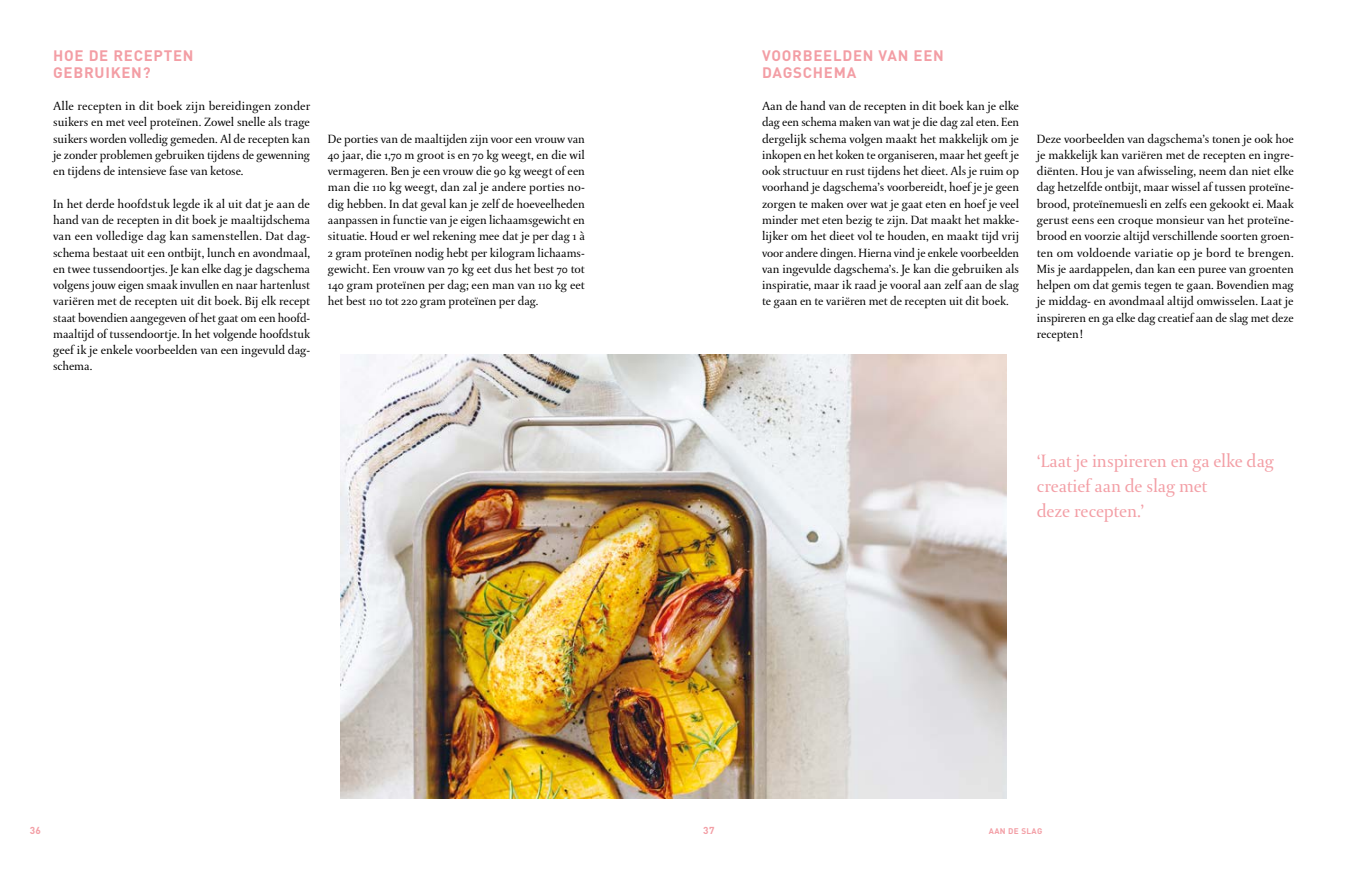
<style>
.page{position:relative;width:1347px;height:869px;background:#fff}
.page>*{position:absolute;margin:0;border:0;box-sizing:border-box;transform-origin:0 0}
.t1{font:18.75px/25px "DTL Paradox ST";letter-spacing:-.01em;color:#f39ea5}
.t2{font:700 15px/16.2px "DIN";letter-spacing:.05em;color:#f39ea5}
.t3{font:12.5px/16.2px "DTL Paradox ST";letter-spacing:-.005em;color:#000;text-align:justify}
.t4{font:700 10px "DIN";color:#f39ea5}
.t5{font:700 8.12px "DIN";letter-spacing:.04em;color:#f39ea5}
</style>
<div class="page">
<img style="left:340px;top:354px;width:666px;height:444px">
<p class="t2" style="left:53px;top:47px;width:142px">HOE DE RECEPTEN<br>GEBRUIKEN?</p>
<p class="t3" style="left:53px;top:98px;width:258px">Alle recepten in dit boek zijn bereidingen zonder suikers en met veel proteïnen. Zowel snelle als trage suikers worden volledig gemeden. Al de recepten kan je zonder problemen gebruiken tijdens de gewenning en tijdens de intensieve fase van ketose.</p>
<p class="t3" style="left:53px;top:195px;width:258px">In het derde hoofdstuk legde ik al uit dat je aan de hand van de recepten in dit boek je maaltijdschema van een volledige dag kan samenstellen. Dat dag&shy;schema bestaat uit een ontbijt, lunch en avondmaal, en twee tussendoortjes. Je kan elke dag je dagschema volgens jouw eigen smaak invullen en naar hartenlust variëren met de recepten uit dit boek. Bij elk recept staat bovendien aangegeven of het gaat om een hoofd&shy;maaltijd of tussendoortje. In het volgende hoofdstuk geef ik je enkele voorbeelden van een ingevuld dag&shy;schema.</p>
<p class="t3" style="left:328px;top:130px;width:258px">De porties van de maaltijden zijn voor een vrouw van 40 jaar, die 1,70 m groot is en 70 kg weegt, en die wil vermageren. Ben je een vrouw die 90 kg weegt of een man die 110 kg weegt, dan zal je andere porties no&shy;dig hebben. In dat geval kan je zelf de hoeveelheden aanpassen in functie van je eigen lichaamsgewicht en situatie. Houd er wel rekening mee dat je per dag 1 à 2 gram proteïnen nodig hebt per kilogram lichaams&shy;gewicht. Een vrouw van 70 kg eet dus het best 70 tot 140 gram proteïnen per dag; een man van 110 kg eet het best 110 tot 220 gram proteïnen per dag.</p>
<p class="t2" style="left:762px;top:47px;width:183px">VOORBEELDEN VAN EEN<br>DAGSCHEMA</p>
<p class="t3" style="left:762px;top:98px;width:258px">Aan de hand van de recepten in dit boek kan je elke dag een schema maken van wat je die dag zal eten. Een dergelijk schema volgen maakt het makkelijk om je inkopen en het koken te organiseren, maar het geeft je ook structuur en rust tijdens het dieet. Als je ruim op voorhand je dagschema’s voorbereidt, hoef je je geen zorgen te maken over wat je gaat eten en hoef je veel minder met eten bezig te zijn. Dat maakt het makke&shy;lijker om het dieet vol te houden, en maakt tijd vrij voor andere dingen. Hierna vind je enkele voorbeelden van ingevulde dagschema’s. Je kan die gebruiken als inspiratie, maar ik raad je vooral aan zelf aan de slag te gaan en te variëren met de recepten uit dit boek.</p>
<p class="t3" style="left:1036px;top:130px;width:258px">Deze voorbeelden van dagschema’s tonen je ook hoe je makkelijk kan variëren met de recepten en ingre&shy;diënten. Hou je van afwisseling, neem dan niet elke dag hetzelfde ontbijt, maar wissel af tussen proteïne&shy;brood, proteïnemuesli en zelfs een gekookt ei. Maak gerust eens een croque monsieur van het proteïne&shy;brood en voorzie altijd verschillende soorten groen&shy;ten om voldoende variatie op je bord te brengen.<br>Mis je aardappelen, dan kan een puree van groenten helpen om dat gemis tegen te gaan. Bovendien mag je middag- en avondmaal altijd omwisselen. Laat je inspireren en ga elke dag creatief aan de slag met deze recepten!</p>
<h1 class="t1" style="left:1036px;top:448px;width:239px">‘Laat je inspireren en ga elke dag creatief aan de slag met<br>deze recepten.’</h1>
<p class="t4" style="left:30px;top:823px;width:13px">36</p>
<p class="t4" style="left:703px;top:823px;width:13px">37</p>
<p class="t5" style="left:989px;top:824px;width:55px">AAN DE SLAG</p>
</div>
